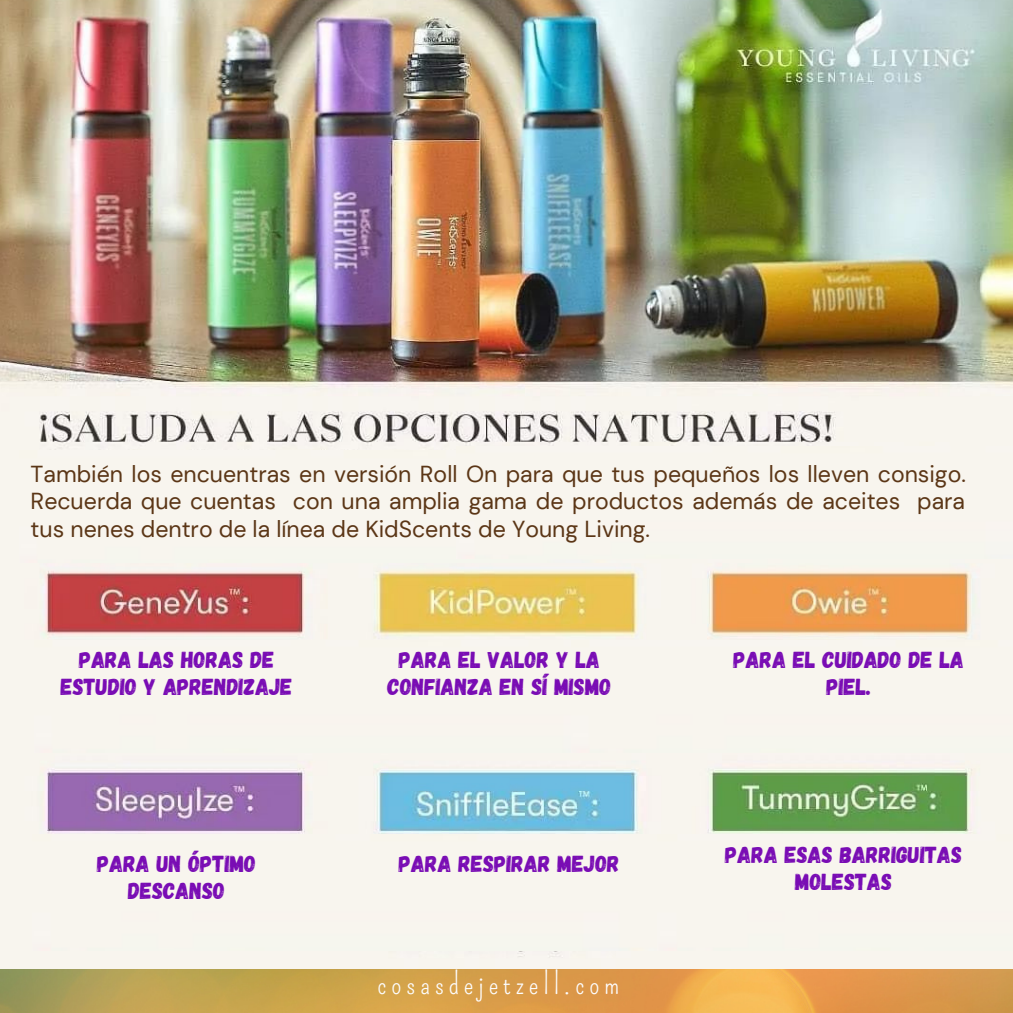
<style>
.page{position:relative;width:1013px;height:1013px;background:#fff}
.page>*{position:absolute;margin:0;border:0;box-sizing:border-box;transform-origin:0 0}
.t1{font:28.75px "Pompiere";letter-spacing:.165em;color:#fdfdfe}
.t2{font:23.12px/27.2px "DM Sans";color:#5b3616;text-align:justify}
.t3{font:23.12px/27.2px "Gagalin";color:#790cb4;text-align:center}
</style>
<div class="page">
<img style="left:0;top:968px;width:1012px;height:44px">
<img style="left:0;top:0;width:1012px;height:968px">
<div style="left:34px;top:640px;width:537px;height:112px;background:#f8f5ee"></div>
<div style="left:571px;top:640px;width:441px;height:112px;background:#f8f5ee"></div>
<div style="left:32px;top:834px;width:626px;height:116px;background:#f8f5ee"></div>
<div style="left:658px;top:834px;width:354px;height:116px;background:#f8f5ee"></div>
<div style="left:19px;top:451px;width:681px;height:111px;background:#f8f5ee"></div>
<div style="left:457px;top:446px;width:555px;height:112px;background:#f8f5ee"></div>
<p class="t2" style="left:31px;top:460px;width:936px">También los encuentras en versión Roll On para que tus pequeños los lleven consigo.<br>Recuerda que cuentas con una amplia gama de productos además de aceites para tus nenes dentro de la línea de KidScents de Young Living.</p>
<p class="t3" style="left:61px;top:644px;width:233px">PARA LAS HORAS DE<br>ESTUDIO Y APRENDIZAJE</p>
<p class="t3" style="left:97px;top:849px;width:161px">PARA UN ÓPTIMO<br>DESCANSO</p>
<p class="t3" style="left:387px;top:644px;width:225px">PARA EL VALOR Y LA<br>CONFIANZA EN SÍ MISMO</p>
<p class="t3" style="left:733px;top:644px;width:232px">PARA EL CUIDADO DE LA<br>PIEL.</p>
<p class="t3" style="left:399px;top:849px;width:222px">PARA RESPIRAR MEJOR</p>
<p class="t1" style="left:377px;top:967px;width:244px">cosasdejetzell.com</p>
<p class="t3" style="left:725px;top:840px;width:238px">PARA ESAS BARRIGUITAS<br>MOLESTAS</p>
</div>
